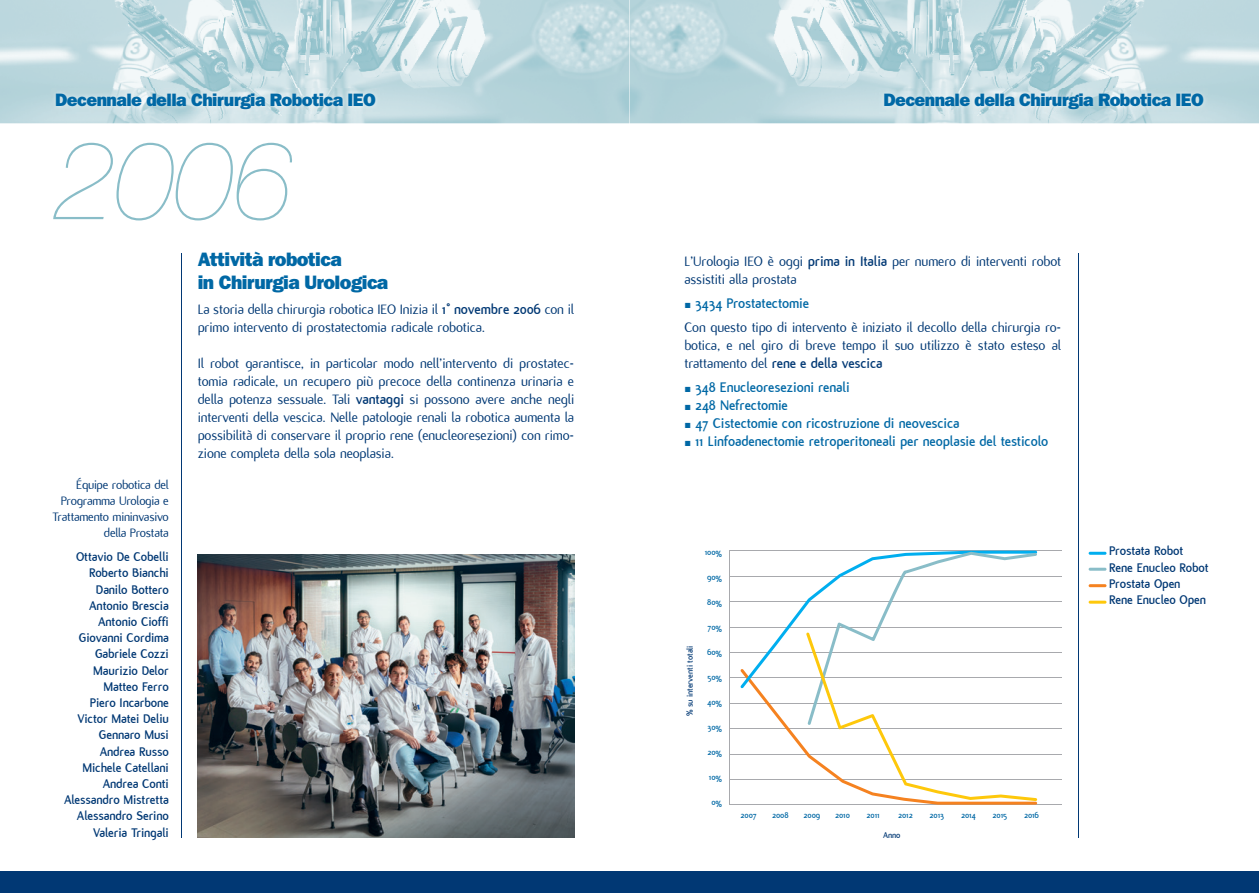
<style>
.page{position:relative;width:1259px;height:893px;background:#fff}
.page>*{position:absolute;margin:0;border:0;box-sizing:border-box;transform-origin:0 0}
.t1{font:italic 200 110.4px "Helvetica Neue LT Pro";color:#89bdc8}
.t2{font:19.5px/22.5px "ITC Franklin Gothic Std Hvy";letter-spacing:-.03em;color:#0068a5}
.t3{font:18px "ITC Franklin Gothic Std Hvy";letter-spacing:-.03em;color:#0068a5}
.t4{font:15px/18px "Flux";letter-spacing:-.01em;color:#013874}
.t5{font:700 15px "Flux";letter-spacing:-.01em;color:#0068a5}
.t6{font:700 13.5px/16.2px "Flux";letter-spacing:-.01em;color:#013874;text-align:right}
.t7{font:13.5px/16.2px "Flux";letter-spacing:-.02em;color:#013874;text-align:right}
.t8{font:700 9px "Flux";letter-spacing:-.01em;color:#0068a5}
.t9{font:700 9px "Flux";letter-spacing:-.01em;color:#013874}
.s1{font-weight:700}
.s2{color:#0068a5}
.s3{font-weight:700;color:#0068a5}
</style>
<div class="page">
<img style="left:0;top:0;width:629px;height:123px">
<svg style="left:629px;top:0;width:630px;height:123px;background:#c2dbe0"></svg>
<div style="left:0;top:872px;width:1259px;height:21px;background:#013874"></div>
<img style="left:51px;top:89px;width:329px;height:24px">
<img style="left:879px;top:89px;width:328px;height:24px">
<hr style="left:1078px;top:253px;width:1px;height:585px;background:#013874">
<hr style="left:181px;top:253px;width:1px;height:585px;background:#013874">
<img style="left:198px;top:555px;width:376px;height:283px">
<hr style="left:729px;top:551px;width:1px;height:254px;background:#a8a9ad">
<hr style="left:729px;top:551px;width:332px;height:1px;background:#a8a9ad">
<hr style="left:729px;top:576px;width:332px;height:1px;background:#a8a9ad">
<hr style="left:729px;top:601px;width:332px;height:1px;background:#a8a9ad">
<hr style="left:729px;top:627px;width:332px;height:1px;background:#a8a9ad">
<hr style="left:729px;top:652px;width:332px;height:1px;background:#a8a9ad">
<hr style="left:729px;top:678px;width:332px;height:1px;background:#a8a9ad">
<hr style="left:729px;top:703px;width:332px;height:1px;background:#a8a9ad">
<hr style="left:729px;top:728px;width:332px;height:1px;background:#a8a9ad">
<hr style="left:729px;top:754px;width:332px;height:1px;background:#a8a9ad">
<hr style="left:729px;top:779px;width:332px;height:1px;background:#a8a9ad">
<hr style="left:729px;top:804px;width:332px;height:1px;background:#a8a9ad">
<hr style="left:1088px;top:552px;width:18px;height:3px;background:#00aeef;border-radius:2px">
<hr style="left:1088px;top:568px;width:18px;height:3px;background:#89bdc8;border-radius:2px">
<hr style="left:1088px;top:584px;width:18px;height:3px;background:#f58220;border-radius:2px">
<hr style="left:1088px;top:601px;width:18px;height:3px;background:#fec80b;border-radius:2px">
<svg style="left:740px;top:551px;width:297px;height:254px"></svg>
<p class="t3" style="left:55px;top:89px;width:322px">Decennale della Chirurgia Robotica IEO</p>
<p class="t3" style="left:883px;top:89px;width:322px">Decennale della Chirurgia Robotica IEO</p>
<h1 class="t1" style="left:55px;top:115px;width:240px">2006</h1>
<h2 class="t2" style="left:198px;top:248px;width:192px">Attività robotica<br>in Chirurgia Urologica</h2>
<p class="t7" style="left:53px;top:477px;width:118px">Équipe robotica del<br>Programma Urologia e<br>Trattamento mininvasivo della Prostata</p>
<p class="t6" style="left:64px;top:549px;width:106px">Ottavio De Cobelli<br>Roberto Bianchi<br>Danilo Bottero<br>Antonio Brescia<br>Antonio Cioffi<br>Giovanni Cordima<br>Gabriele Cozzi<br>Maurizio Delor<br>Matteo Ferro<br>Piero Incarbone<br>Victor Matei Deliu<br>Gennaro Musi<br>Andrea Russo<br>Michele Catellani<br>Andrea Conti<br>Alessandro Mistretta<br>Alessandro Serino<br>Valeria Tringali</p>
<p class="t4" style="left:198px;top:300px;width:378px">La storia della chirurgia robotica IEO Inizia il <span class="s1">1° novembre 2006</span> con il primo intervento di prostatectomia radicale robotica.</p>
<p class="t4" style="left:198px;top:354px;width:378px;text-align:justify">Il robot garantisce, in particolar modo nell’intervento di prostatec&shy;tomia radicale, un recupero più precoce della continenza urinaria e della potenza sessuale. Tali <span class="s1">vantaggi</span> si possono avere anche negli interventi della vescica. Nelle patologie renali la robotica aumenta la possibilità di conservare il proprio rene (enucleoresezioni) con rimo&shy;zione completa della sola neoplasia.</p>
<p class="t4" style="left:684px;top:252px;width:378px">L’Urologia IEO è oggi <span class="s1">prima in Italia</span> per numero di interventi robot assistiti alla prostata</p>
<p class="t4" style="left:684px;top:291px;width:378px;line-height:24px"><span class="s2">▪</span> <span class="s3">3434 Prostatectomie<br></span>Con questo tipo di intervento è iniziato il decollo della chirurgia ro-</p>
<p class="t4" style="left:684px;top:336px;width:378px">botica, e nel giro di breve tempo il suo utilizzo è stato esteso al trattamento del <span class="s1">rene e della vescica</span></p>
<p class="t5" style="left:684px;top:379px;width:167px">▪ 348 Enucleoresezioni renali</p>
<p class="t5" style="left:684px;top:397px;width:105px">▪ 248 Nefrectomie</p>
<p class="t5" style="left:684px;top:415px;width:277px">▪ 47 Cistectomie con ricostruzione di neovescica</p>
<p class="t5" style="left:684px;top:433px;width:365px">▪ 11 Linfoadenectomie retroperitoneali per neoplasie del testicolo</p>
<p class="t9" style="left:685px;top:716px;width:72px;rotate:-90deg">% su interventi totali</p>
<p class="t8" style="left:705px;top:547px;width:19px">100%</p>
<p class="t8" style="left:707px;top:572px;width:17px">90%</p>
<p class="t8" style="left:707px;top:597px;width:16px">80%</p>
<p class="t8" style="left:707px;top:622px;width:16px">70%</p>
<p class="t8" style="left:707px;top:647px;width:17px">60%</p>
<p class="t8" style="left:707px;top:672px;width:16px">50%</p>
<p class="t8" style="left:707px;top:697px;width:16px">40%</p>
<p class="t8" style="left:707px;top:722px;width:16px">30%</p>
<p class="t8" style="left:707px;top:747px;width:16px">20%</p>
<p class="t8" style="left:709px;top:772px;width:15px">10%</p>
<p class="t8" style="left:711px;top:798px;width:12px">0%</p>
<p class="t8" style="left:740px;top:810px;width:18px">2007</p>
<p class="t8" style="left:772px;top:810px;width:18px">2008</p>
<p class="t8" style="left:803px;top:810px;width:18px">2009</p>
<p class="t8" style="left:835px;top:810px;width:16px">2010</p>
<p class="t8" style="left:866px;top:810px;width:15px">2011</p>
<p class="t8" style="left:898px;top:810px;width:16px">2012</p>
<p class="t8" style="left:929px;top:810px;width:16px">2013</p>
<p class="t8" style="left:961px;top:810px;width:16px">2014</p>
<p class="t8" style="left:992px;top:810px;width:16px">2015</p>
<p class="t8" style="left:1024px;top:810px;width:17px">2016</p>
<p class="t9" style="left:883px;top:830px;width:19px">Anno</p>
<p class="t6" style="left:1109px;top:543px;width:101px;text-align:left">Prostata Robot<br>Rene Enucleo Robot<br>Prostata Open<br>Rene Enucleo Open</p>
</div>
